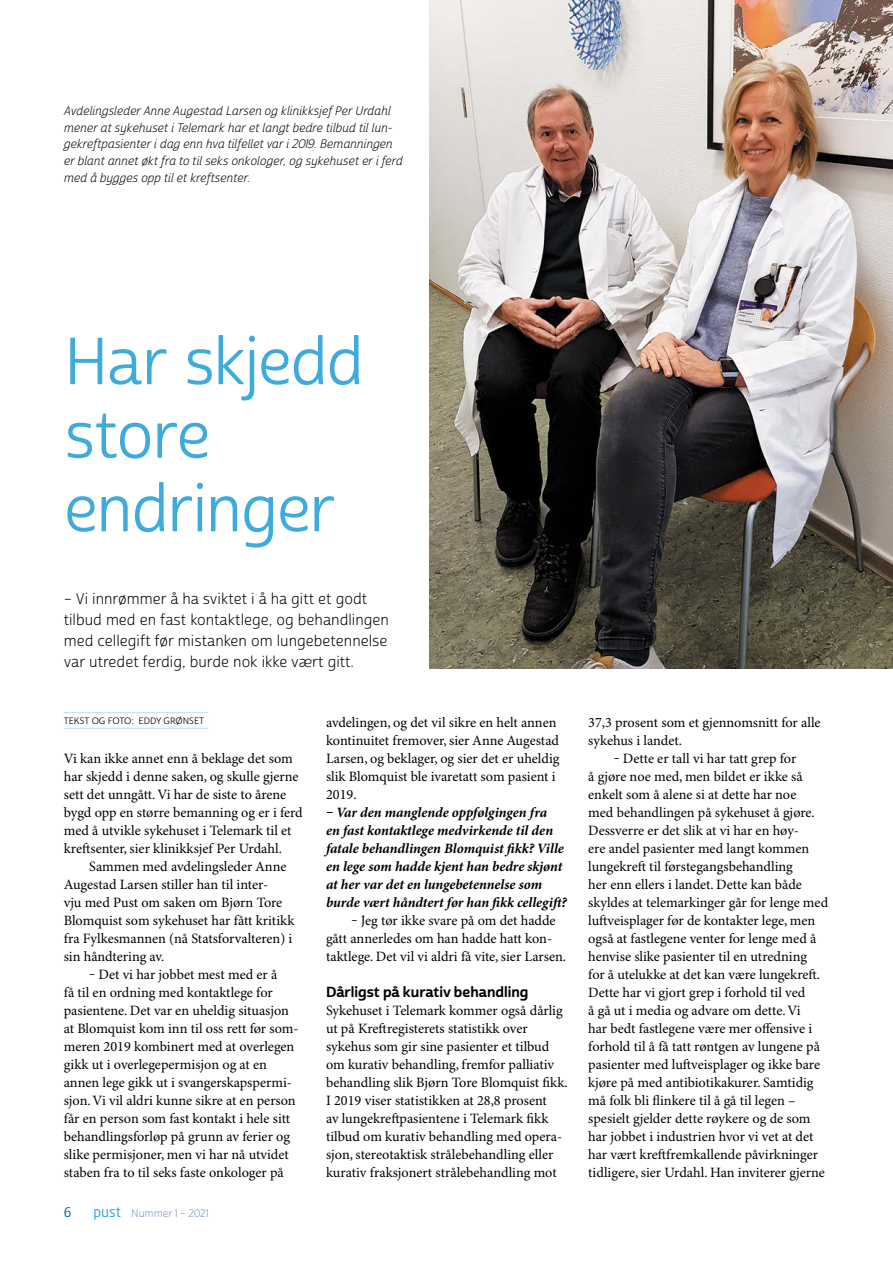
<style>
.page{position:relative;width:893px;height:1263px;background:#fff}
.page>*{position:absolute;margin:0;border:0;box-sizing:border-box;transform-origin:0 0}
.t1{font:64.5px/73.5px "Cabrito Sans Nor Reg";letter-spacing:-.025em;color:#3eabdb}
.t2{font:15px/21px "Cabrito Sans Nor Boo";color:#000}
.t3{font:14.25px/18px "Minion Pro";color:#000}
.t4{font:italic 700 14.25px/18px "Minion Pro";letter-spacing:-.005em;color:#000}
.t5{font:14.25px "Cabrito Sans Nor Bol";color:#000}
.t6{font:13.5px "Cabrito Sans Nor Reg";color:#0062a3}
.t7{font:12px/16.5px "Cabrito Sans Nor Boo It";color:#000}
.t8{font:10.5px "Cabrito Sans Nor Boo";color:#7294c3}
.t9{font:9px "Cabrito Sans Nor Reg";color:#000}
.s1{font-family:"Neo Sans W1 G";font-size:14.25px;color:#3eabdb}
</style>
<div class="page">
<hr style="left:64px;top:712px;width:144px;height:1px;background:#bfdbed">
<hr style="left:64px;top:728px;width:144px;height:1px;background:#bfdbed">
<img style="left:429px;top:0;width:464px;height:669px">
<p class="t7" style="left:64px;top:103px;width:340px">Avdelingsleder Anne Augestad Larsen og klinikksjef Per Urdahl mener at sykehuset i Telemark har et langt bedre tilbud til lun&shy;gekreftpasienter i dag enn hva tilfellet var i 2019. Bemanningen er blant annet økt fra to til seks onkologer, og sykehuset er i ferd med å bygges opp til et kreftsenter.</p>
<h1 class="t1" style="left:64px;top:327px;width:302px">Har skjedd store endringer</h1>
<p class="t2" style="left:64px;top:588px;width:327px">– Vi innrømmer å ha sviktet i å ha gitt et godt tilbud med en fast kontaktlege, og behandlingen med cellegift før mistanken om lungebetennelse var utredet ferdig, burde nok ikke vært gitt.</p>
<p class="t9" style="left:64px;top:715px;width:142px">TEKST OG FOTO: EDDY GRØNSET</p>
<p class="t3" style="left:64px;top:750px;width:241px">Vi kan ikke annet enn å beklage det som har skjedd i denne saken, og skulle gjerne sett det unngått. Vi har de siste to årene bygd opp en større bemanning og er i ferd med å utvikle sykehuset i Telemark til et kreftsenter, sier klinikksjef Per Urdahl.</p>
<p class="t3" style="left:64px;top:858px;width:232px;text-indent:26px">Sammen med avdelingsleder Anne Augestad Larsen stiller han til inter-<br>vju med Pust om saken om Bjørn Tore Blomquist som sykehuset har fått kritikk fra Fylkesmannen (nå Statsforvalteren) i sin håndtering av.</p>
<p class="t3" style="left:64px;top:966px;width:236px;text-indent:26px">‒ Det vi har jobbet mest med er å<br>få til en ordning med kontaktlege for pasientene. Det var en uheldig situasjon at Blomquist kom inn til oss rett før som&shy;meren 2019 kombinert med at overlegen gikk ut i overlegepermisjon og at en annen lege gikk ut i svangerskapspermi&shy;sjon. Vi vil aldri kunne sikre at en person får en person som fast kontakt i hele sitt behandlingsforløp på grunn av ferier og slike permisjoner, men vi har nå utvidet staben fra to til seks faste onkologer på</p>
<p class="t6" style="left:64px;top:1204px;width:9px">6</p>
<p class="t8" style="left:94px;top:1206px;width:116px"><span class="s1">pust</span> Nummer 1 – 2021</p>
<p class="t3" style="left:326px;top:714px;width:235px">avdelingen, og det vil sikre en helt annen kontinuitet fremover, sier Anne Augestad Larsen, og beklager, og sier det er uheldig slik Blomquist ble ivaretatt som pasient i 2019.</p>
<p class="t4" style="left:326px;top:804px;width:242px">‒ Var den manglende oppfølgingen fra<br>en fast kontaktlege medvirkende til den fatale behandlingen Blomquist fikk? Ville en lege som hadde kjent han bedre skjønt at her var det en lungebetennelse som burde vært håndtert før han fikk cellegift?</p>
<p class="t3" style="left:326px;top:912px;width:242px;text-indent:26px">‒ Jeg tør ikke svare på om det hadde gått annerledes om han hadde hatt kon&shy;taktlege. Det vil vi aldri få vite, sier Larsen.</p>
<p class="t5" style="left:326px;top:983px;width:204px">Dårligst på kurativ behandling</p>
<p class="t3" style="left:326px;top:1002px;width:243px">Sykehuset i Telemark kommer også dårlig ut på Kreftregisterets statistikk over sykehus som gir sine pasienter et tilbud om kurativ behandling, fremfor palliativ behandling slik Bjørn Tore Blomquist fikk.<br>I 2019 viser statistikken at 28,8 prosent<br>av lungekreftpasientene i Telemark fikk tilbud om kurativ behandling med opera&shy;sjon, stereotaktisk strålebehandling eller kurativ fraksjonert strålebehandling mot</p>
<p class="t3" style="left:588px;top:714px;width:234px">37,3 prosent som et gjennomsnitt for alle</p>
<p class="t3" style="left:588px;top:732px;width:95px">sykehus i landet.</p>
<p class="t3" style="left:614px;top:750px;width:184px">‒ Dette er tall vi har tatt grep for</p>
<p class="t3" style="left:588px;top:768px;width:216px">å gjøre noe med, men bildet er ikke så</p>
<p class="t3" style="left:588px;top:786px;width:210px">enkelt som å alene si at dette har noe</p>
<p class="t3" style="left:588px;top:804px;width:228px">med behandlingen på sykehuset å gjøre.</p>
<p class="t3" style="left:588px;top:822px;width:212px">Dessverre er det slik at vi har en høy-</p>
<p class="t3" style="left:588px;top:840px;width:223px">ere andel pasienter med langt kommen</p>
<p class="t3" style="left:588px;top:858px;width:206px">lungekreft til førstegangsbehandling</p>
<p class="t3" style="left:588px;top:876px;width:215px">her enn ellers i landet. Dette kan både</p>
<p class="t3" style="left:588px;top:894px;width:242px">skyldes at telemarkinger går for lenge med</p>
<p class="t3" style="left:588px;top:912px;width:229px">luftveisplager før de kontakter lege, men</p>
<p class="t3" style="left:588px;top:930px;width:230px">også at fastlegene venter for lenge med å</p>
<p class="t3" style="left:588px;top:948px;width:220px">henvise slike pasienter til en utredning</p>
<p class="t3" style="left:588px;top:966px;width:233px">for å utelukke at det kan være lungekreft.</p>
<p class="t3" style="left:588px;top:984px;width:219px">Dette har vi gjort grep i forhold til ved</p>
<p class="t3" style="left:588px;top:1002px;width:214px">å gå ut i media og advare om dette. Vi</p>
<p class="t3" style="left:588px;top:1020px;width:225px">har bedt fastlegene være mer offensive i</p>
<p class="t3" style="left:588px;top:1038px;width:233px">forhold til å få tatt røntgen av lungene på</p>
<p class="t3" style="left:588px;top:1056px;width:233px">pasienter med luftveisplager og ikke bare</p>
<p class="t3" style="left:588px;top:1074px;width:227px">kjøre på med antibiotikakurer. Samtidig</p>
<p class="t3" style="left:588px;top:1092px;width:209px">må folk bli flinkere til å gå til legen –</p>
<p class="t3" style="left:588px;top:1110px;width:224px">spesielt gjelder dette røykere og de som</p>
<p class="t3" style="left:588px;top:1128px;width:227px">har jobbet i industrien hvor vi vet at det</p>
<p class="t3" style="left:588px;top:1146px;width:231px">har vært kreftfremkallende påvirkninger</p>
<p class="t3" style="left:588px;top:1164px;width:238px">tidligere, sier Urdahl. Han inviterer gjerne</p>
</div>
